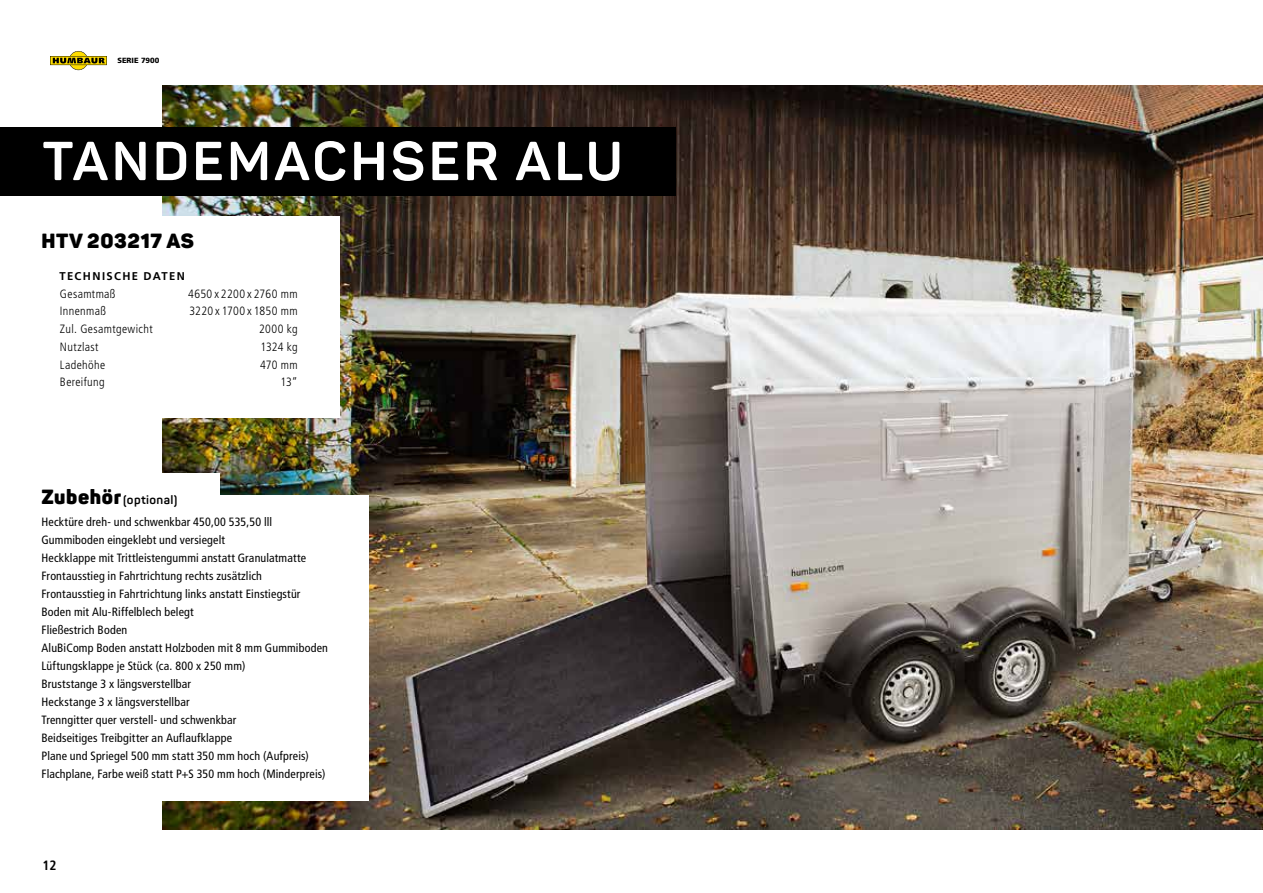
<style>
.page{position:relative;width:1263px;height:893px;background:#fff}
.page>*{position:absolute;margin:0;border:0;box-sizing:border-box;transform-origin:0 0}
.t1{font:700 54px "Panton";letter-spacing:.05em;color:#fff}
.t2{font:900 20.25px "Panton";letter-spacing:.03em;color:#000}
.t3{font:13.5px "Frutiger LT 67 Bd Cn";color:#000}
.t4{font:12px/18px "Frutiger LT 57 Cn";letter-spacing:.015em;color:#000}
.t5{font:12px "Frutiger LT 47 Lt Cn";letter-spacing:.03em;color:#000}
.t6{font:700 12px "Panton";letter-spacing:.03em;color:#000}
.t7{font:11.25px "Frutiger LT 65 Bd";letter-spacing:.125em;color:#000}
.t8{font:7.5px "Frutiger LT 75 Blk";color:#000}
.s1{font-weight:900;font-size:20.25px}
</style>
<div class="page">
<svg style="left:50px;top:51px;width:57px;height:19px"></svg>
<img style="left:162px;top:85px;width:1101px;height:744px">
<div style="left:29px;top:496px;width:340px;height:305px;background:#fff"></div>
<div style="left:0;top:128px;width:675px;height:68px;background:#000"></div>
<div style="left:29px;top:217px;width:311px;height:42px;background:#fff"></div>
<div style="left:43px;top:258px;width:297px;height:159px;background:#fff"></div>
<div style="left:29px;top:473px;width:191px;height:42px;background:#fff"></div>
<p class="t8" style="left:117px;top:56px;width:43px">SERIE 7900</p>
<h1 class="t1" style="left:42px;top:127px;width:582px">TANDEMACHSER ALU</h1>
<h2 class="t2" style="left:41px;top:228px;width:154px">HTV 203217 AS</h2>
<p class="t7" style="left:60px;top:269px;width:127px">TECHNISCHE DATEN</p>
<p class="t5" style="left:60px;top:287px;width:57px">Gesamtmaß</p>
<p class="t5" style="left:188px;top:287px;width:111px">4650 x 2200 x 2760 mm</p>
<p class="t5" style="left:60px;top:304px;width:48px">Innenmaß</p>
<p class="t5" style="left:189px;top:304px;width:110px">3220 x 1700 x 1850 mm</p>
<p class="t5" style="left:60px;top:322px;width:94px">Zul. Gesamtgewicht</p>
<p class="t5" style="left:259px;top:322px;width:40px">2000 kg</p>
<p class="t5" style="left:60px;top:340px;width:40px">Nutzlast</p>
<p class="t5" style="left:261px;top:340px;width:39px">1324 kg</p>
<p class="t5" style="left:60px;top:358px;width:47px">Ladehöhe</p>
<p class="t5" style="left:260px;top:358px;width:39px">470 mm</p>
<p class="t5" style="left:60px;top:375px;width:46px">Bereifung</p>
<p class="t5" style="left:281px;top:375px;width:19px">13“</p>
<p class="t6" style="left:41px;top:493px;width:138px"><span class="s1">Zubehör</span> (optional)</p>
<p class="t4" style="left:41px;top:513px;width:288px">Hecktüre dreh- und schwenkbar 450,00 535,50 lll Gummiboden eingeklebt und versiegelt<br>Heckklappe mit Trittleistengummi anstatt Granulatmatte Frontausstieg in Fahrtrichtung rechts zusätzlich Frontausstieg in Fahrtrichtung links anstatt Einstiegstür Boden mit Alu-Riffelblech belegt<br>Fließestrich Boden<br>AluBiComp Boden anstatt Holzboden mit 8 mm Gummiboden Lüftungsklappe je Stück (ca. 800 x 250 mm)<br>Bruststange 3 x längsverstellbar<br>Heckstange 3 x längsverstellbar<br>Trenngitter quer verstell- und schwenkbar<br>Beidseitiges Treibgitter an Auflaufklappe<br>Plane und Spriegel 500 mm statt 350 mm hoch (Aufpreis)<br>Flachplane, Farbe weiß statt P+S 350 mm hoch (Minderpreis)</p>
<p class="t3" style="left:43px;top:857px;width:16px">12</p>
</div>
